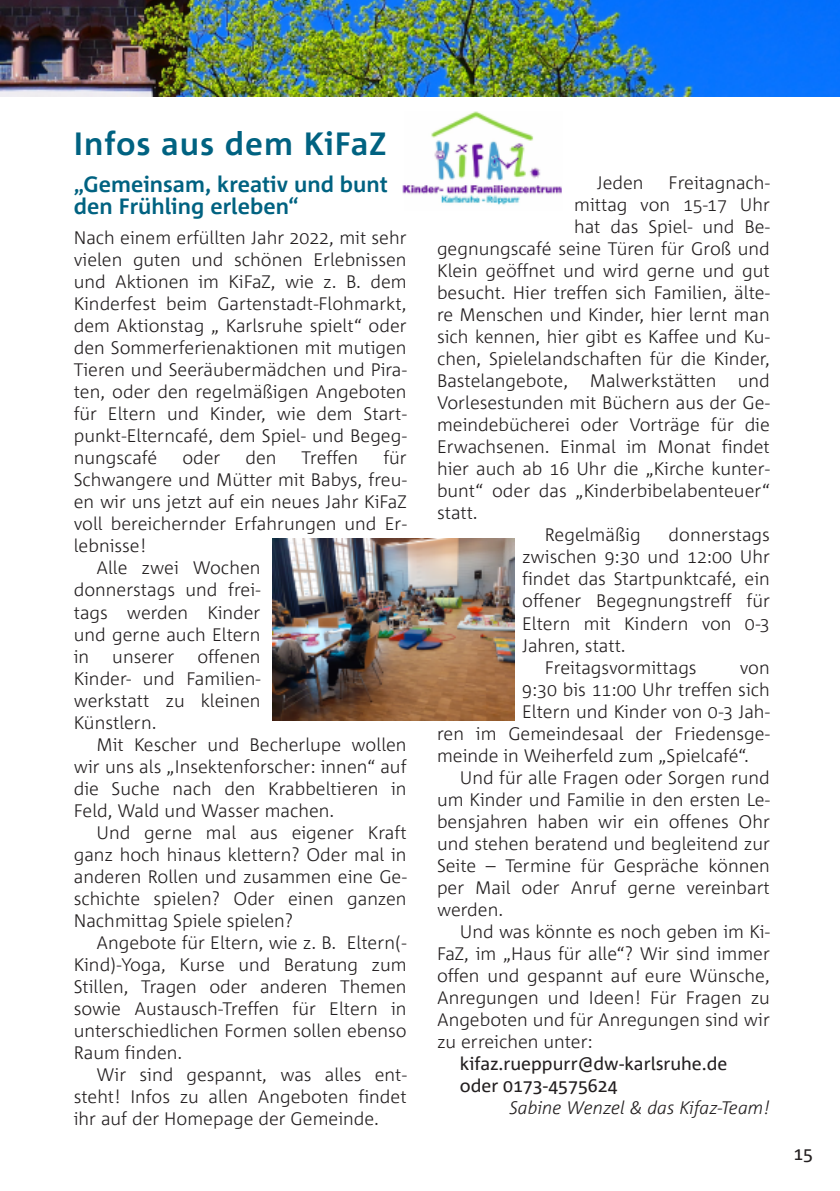
<style>
.page{position:relative;width:840px;height:1191px;background:#fff}
.page>*{position:absolute;margin:0;border:0;box-sizing:border-box;transform-origin:0 0}
.t1{font:700 32px "Corpid C1";letter-spacing:.03em;color:#006281}
.t2{font:700 22px/22px "Corpid C1";color:#006281}
.t3{font:300 18px/22px "Corpid C1";color:#231f20;text-align:justify}
.t4{font:18px/22px "Corpid C1";color:#231f20}
.t5{font:italic 300 18px "Corpid C1";color:#231f20}
.t6{font:300 18px "Corpid C1";letter-spacing:-.02em;color:#231f20}
</style>
<div class="page">
<img style="left:0;top:0;width:839px;height:96px">
<img style="left:402px;top:111px;width:160px;height:94px">
<img style="left:272px;top:539px;width:242px;height:181px">
<h1 class="t1" style="left:74px;top:123px;width:314px">Infos aus dem KiFaZ</h1>
<p class="t2" style="left:74px;top:173px;width:315px">„Gemeinsam, kreativ und bunt den Frühling erleben“</p>
<p class="t3" style="left:74px;top:226px;width:334px">Nach einem erfüllten Jahr 2022, mit sehr vielen guten und schönen Erlebnissen und Aktionen im KiFaZ, wie z. B. dem Kinderfest beim Gartenstadt-Flohmarkt, dem Aktionstag „ Karlsruhe spielt“ oder den Sommerferienaktionen mit mutigen Tieren und Seeräubermädchen und Pira&shy;ten, oder den regelmäßigen Angeboten für Eltern und Kinder, wie dem Start&shy;punkt-Elterncafé, dem Spiel- und Begeg&shy;nungscafé</p>
<p class="t3" style="left:182px;top:446px;width:40px">oder</p>
<p class="t3" style="left:245px;top:446px;width:33px">den</p>
<p class="t6" style="left:301px;top:447px;width:58px">Treffen</p>
<p class="t3" style="left:383px;top:446px;width:25px">für</p>
<p class="t3" style="left:74px;top:468px;width:334px">Schwangere und Mütter mit Babys, freu-</p>
<p class="t3" style="left:74px;top:490px;width:334px">en wir uns jetzt auf ein neues Jahr KiFaZ</p>
<p class="t3" style="left:74px;top:512px;width:334px">voll bereichernder Erfahrungen und Er-</p>
<p class="t3" style="left:74px;top:534px;width:74px">lebnisse!</p>
<p class="t3" style="left:96px;top:556px;width:165px">Alle zwei Wochen</p>
<p class="t3" style="left:74px;top:578px;width:188px">donnerstags und frei-</p>
<p class="t3" style="left:74px;top:600px;width:188px">tags werden Kinder</p>
<p class="t3" style="left:74px;top:622px;width:188px">und gerne auch Eltern</p>
<p class="t3" style="left:74px;top:644px;width:17px">in</p>
<p class="t3" style="left:112px;top:644px;width:63px">unserer</p>
<p class="t3" style="left:74px;top:644px;width:188px;text-indent:123px">offenen Kinder- und Familien&shy;werkstatt zu kleinen Künstlern.</p>
<p class="t3" style="left:74px;top:732px;width:334px;text-indent:23px">Mit Kescher und Becherlupe wollen wir uns als „Insektenforscher: innen“ auf die Suche nach den Krabbeltieren in Feld, Wald und Wasser machen.</p>
<p class="t3" style="left:74px;top:820px;width:334px;text-indent:23px">Und gerne mal aus eigener Kraft ganz hoch hinaus klettern? Oder mal in anderen Rollen und zusammen eine Ge&shy;schichte spielen? Oder einen ganzen Nachmittag Spiele spielen?</p>
<p class="t3" style="left:74px;top:930px;width:334px;text-indent:23px">Angebote für Eltern, wie z. B. Eltern(- Kind)-Yoga, Kurse und Beratung zum Stillen, Tragen oder anderen Themen sowie Austausch-Treffen für Eltern in unterschiedlichen Formen sollen ebenso Raum finden.</p>
<p class="t3" style="left:74px;top:1062px;width:334px;text-indent:23px">Wir sind gespannt, was alles ent&shy;steht! Infos zu allen Angeboten findet ihr auf der Homepage der Gemeinde.</p>
<p class="t3" style="left:596px;top:171px;width:48px">Jeden</p>
<p class="t3" style="left:668px;top:171px;width:103px">Freitagnach-</p>
<p class="t3" style="left:574px;top:193px;width:197px">mittag von 15-17 Uhr</p>
<p class="t3" style="left:574px;top:215px;width:197px">hat das Spiel- und Be-</p>
<p class="t3" style="left:437px;top:237px;width:334px">gegnungscafé seine Türen für Groß und</p>
<p class="t3" style="left:437px;top:259px;width:334px">Klein geöffnet und wird gerne und gut</p>
<p class="t3" style="left:437px;top:281px;width:334px">besucht. Hier treffen sich Familien, älte-</p>
<p class="t3" style="left:437px;top:303px;width:334px">re Menschen und Kinder, hier lernt man</p>
<p class="t3" style="left:437px;top:325px;width:334px">sich kennen, hier gibt es Kaffee und Ku-</p>
<p class="t3" style="left:437px;top:347px;width:334px">chen, Spielelandschaften für die Kinder,</p>
<p class="t3" style="left:437px;top:369px;width:334px">Bastelangebote, Malwerkstätten und</p>
<p class="t3" style="left:437px;top:391px;width:334px">Vorlesestunden mit Büchern aus der Ge-</p>
<p class="t3" style="left:437px;top:413px;width:334px">meindebücherei oder Vorträge für die</p>
<p class="t3" style="left:437px;top:435px;width:334px">Erwachsenen. Einmal im Monat findet</p>
<p class="t3" style="left:437px;top:457px;width:334px">hier auch ab 16 Uhr die „Kirche kunter-</p>
<p class="t3" style="left:437px;top:479px;width:334px">bunt“ oder das „Kinderbibelabenteuer“</p>
<p class="t3" style="left:437px;top:501px;width:42px">statt.</p>
<p class="t3" style="left:544px;top:523px;width:97px">Regelmäßig</p>
<p class="t3" style="left:668px;top:523px;width:103px">donnerstags</p>
<p class="t3" style="left:522px;top:545px;width:249px">zwischen 9:30 und 12:00 Uhr</p>
<p class="t3" style="left:522px;top:567px;width:249px">findet das Startpunktcafé, ein</p>
<p class="t3" style="left:522px;top:589px;width:249px">offener Begegnungstreff für</p>
<p class="t3" style="left:522px;top:611px;width:249px">Eltern mit Kindern von 0-3</p>
<p class="t3" style="left:522px;top:633px;width:105px">Jahren, statt.</p>
<p class="t3" style="left:544px;top:655px;width:153px">Freitagsvormittags</p>
<p class="t3" style="left:739px;top:655px;width:31px">von</p>
<p class="t3" style="left:522px;top:677px;width:249px">9:30 bis 11:00 Uhr treffen sich</p>
<p class="t3" style="left:522px;top:699px;width:249px">Eltern und Kinder von 0-3 Jah-</p>
<p class="t3" style="left:437px;top:721px;width:334px">ren im Gemeindesaal der Friedensge-</p>
<p class="t3" style="left:437px;top:743px;width:313px">meinde in Weiherfeld zum „Spielcafé“.</p>
<p class="t3" style="left:459px;top:765px;width:311px">Und für alle Fragen oder Sorgen rund</p>
<p class="t3" style="left:437px;top:787px;width:334px">um Kinder und Familie in den ersten Le-</p>
<p class="t3" style="left:437px;top:809px;width:334px">bensjahren haben wir ein offenes Ohr</p>
<p class="t3" style="left:437px;top:831px;width:334px">und stehen beratend und begleitend zur</p>
<p class="t3" style="left:437px;top:853px;width:334px">Seite – Termine für Gespräche können</p>
<p class="t3" style="left:437px;top:875px;width:334px">per Mail oder Anruf gerne vereinbart</p>
<p class="t3" style="left:437px;top:897px;width:68px">werden.</p>
<p class="t3" style="left:459px;top:919px;width:311px">Und was könnte es noch geben im Ki-</p>
<p class="t3" style="left:437px;top:941px;width:334px">FaZ, im „Haus für alle“? Wir sind immer</p>
<p class="t3" style="left:437px;top:963px;width:334px">offen und gespannt auf eure Wünsche,</p>
<p class="t3" style="left:437px;top:985px;width:334px">Anregungen und Ideen! Für Fragen zu</p>
<p class="t3" style="left:437px;top:1007px;width:334px">Angeboten und für Anregungen sind wir</p>
<p class="t3" style="left:437px;top:1029px;width:157px">zu erreichen unter:</p>
<p class="t4" style="left:459px;top:1051px;width:269px">kifaz.rueppurr@dw-karlsruhe.de oder 0173-4575624</p>
<p class="t5" style="left:509px;top:1096px;width:262px">Sabine Wenzel &amp; das Kifaz-Team!</p>
<p class="t4" style="left:792px;top:1142px;width:21px">15</p>
</div>
